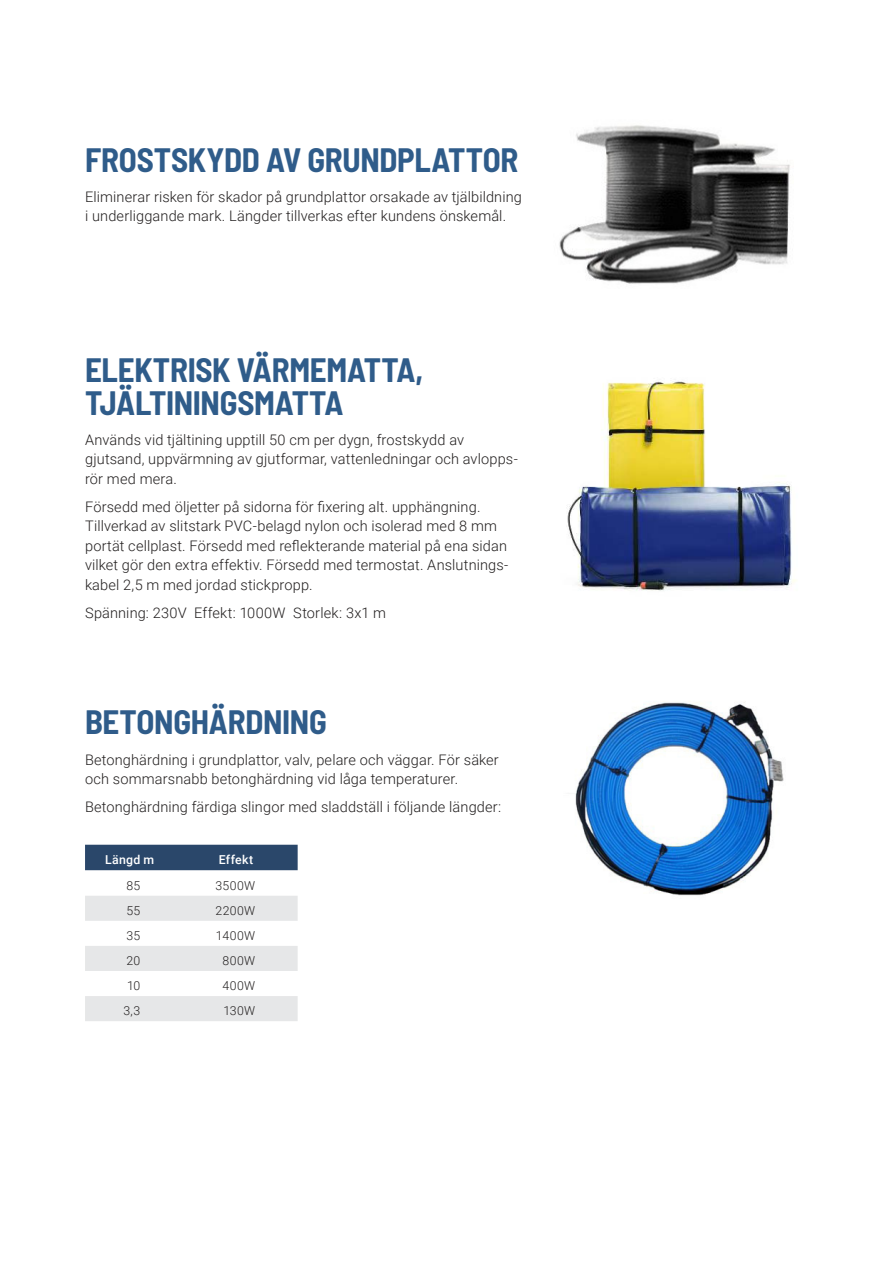
<style>
.page{position:relative;width:893px;height:1263px;background:#fff}
.page>*{position:absolute;margin:0;border:0;box-sizing:border-box;transform-origin:0 0}
.t1{font:700 semi-condensed 33px/33px "Barlow";letter-spacing:-.01em;color:#2f5c8a}
.t2{font:300 14.55px/19.5px "Roboto";letter-spacing:.01em;color:#221f1f}
.t3{font:300 12.3px "Roboto";letter-spacing:.02em;color:#221f1f}
.t4{font:500 12.3px "Roboto";letter-spacing:.025em;color:#fff}
</style>
<div class="page">
<div style="left:85px;top:845px;width:213px;height:25px;background:#2a476a"></div>
<svg style="left:85px;top:896px;width:213px;height:125px"></svg>
<hr style="left:0;top:0;width:1px;height:452px;background:#2f5c8a">
<img style="left:559px;top:125px;width:231px;height:159px">
<img style="left:567px;top:381px;width:229px;height:210px">
<img style="left:575px;top:701px;width:209px;height:195px">
<h1 class="t1" style="left:85px;top:145px;width:435px">FROSTSKYDD AV GRUNDPLATTOR</h1>
<p class="t2" style="left:85px;top:186px;width:438px">Eliminerar risken för skador på grundplattor orsakade av tjälbildning i underliggande mark. Längder tillverkas efter kundens önskemål.</p>
<h1 class="t1" style="left:85px;top:355px;width:340px">ELEKTRISK VÄRMEMATTA,<br>TJÄLTININGSMATTA</h1>
<p class="t2" style="left:85px;top:431px;width:434px">Används vid tjältining upptill 50 cm per dygn, frostskydd av gjutsand, uppvärmning av gjutformar, vattenledningar och avlopps&shy;rör med mera.</p>
<p class="t2" style="left:85px;top:496px;width:425px">Försedd med öljetter på sidorna för fixering alt. upphängning.<br>Tillverkad av slitstark PVC-belagd nylon och isolerad med 8 mm portät cellplast. Försedd med reflekterande material på ena sidan vilket gör den extra effektiv. Försedd med termostat. Anslutnings&shy;kabel 2,5 m med jordad stickpropp.</p>
<p class="t2" style="left:85px;top:602px;width:303px">Spänning: 230V Effekt: 1000W Storlek: 3x1 m</p>
<h1 class="t1" style="left:85px;top:708px;width:243px">BETONGHÄRDNING</h1>
<p class="t2" style="left:85px;top:751px;width:415px">Betonghärdning i grundplattor, valv, pelare och väggar. För säker och sommarsnabb betonghärdning vid låga temperaturer.</p>
<p class="t2" style="left:85px;top:798px;width:418px">Betonghärdning färdiga slingor med sladdställ i följande längder:</p>
<p class="t4" style="left:105px;top:855px;width:51px">Längd m</p>
<p class="t4" style="left:219px;top:855px;width:36px">Effekt</p>
<p class="t3" style="left:126px;top:880px;width:15px">85</p>
<p class="t3" style="left:215px;top:877px;width:41px">3500W</p>
<p class="t3" style="left:126px;top:905px;width:15px">55</p>
<p class="t3" style="left:215px;top:902px;width:41px">2200W</p>
<p class="t3" style="left:126px;top:930px;width:15px">35</p>
<p class="t3" style="left:216px;top:927px;width:41px">1400W</p>
<p class="t3" style="left:126px;top:955px;width:15px">20</p>
<p class="t3" style="left:223px;top:952px;width:34px">800W</p>
<p class="t3" style="left:127px;top:977px;width:15px">10</p>
<p class="t3" style="left:222px;top:977px;width:34px">400W</p>
<p class="t3" style="left:124px;top:1006px;width:18px">3,3</p>
<p class="t3" style="left:224px;top:1002px;width:33px">130W</p>
</div>
